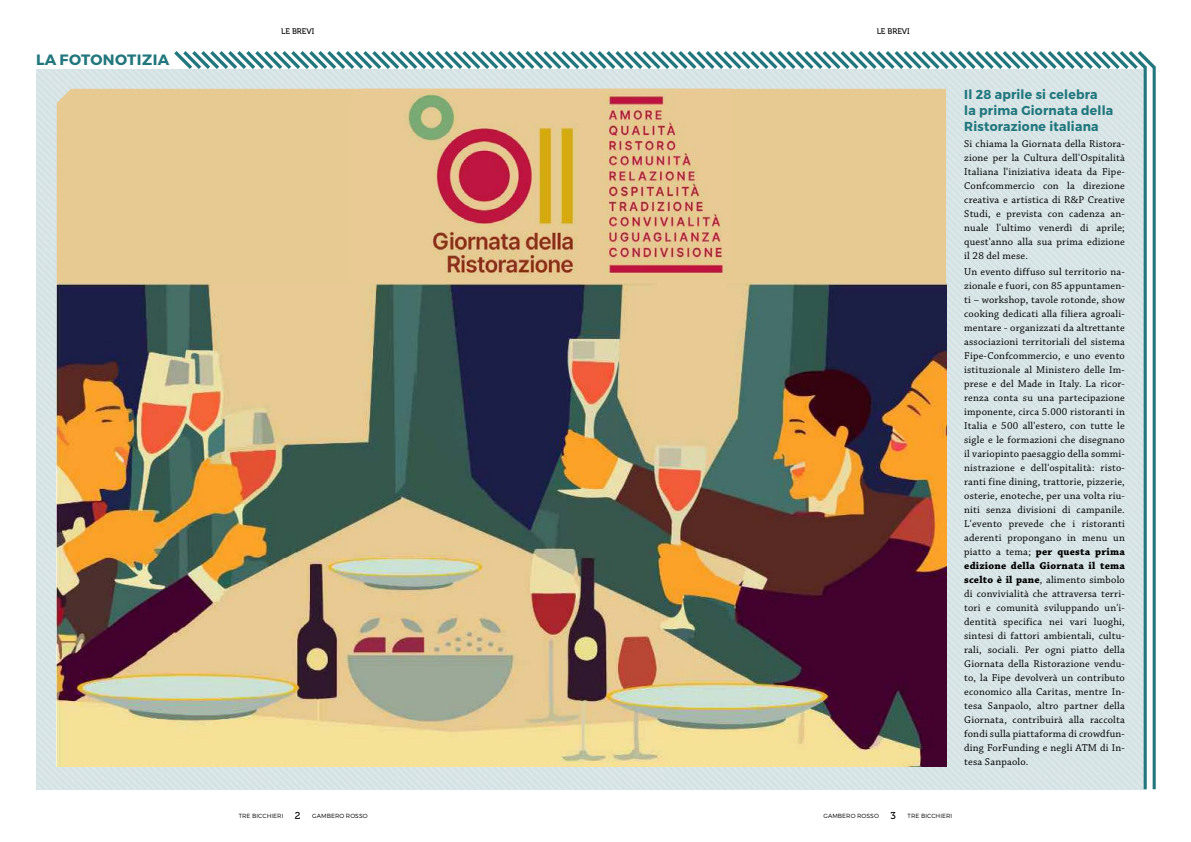
<style>
.page{position:relative;width:1191px;height:842px;background:#fff}
.page>*{position:absolute;margin:0;border:0;box-sizing:border-box;transform-origin:0 0}
.t1{font:700 15px "Montserrat";letter-spacing:.03em;color:#21777d}
.t2{font:700 13px/16px "Montserrat";letter-spacing:.02em;color:#21777d;scale:.95 1}
.t3{font:10.5px/14px "Chaparral Pro";letter-spacing:.02em;color:#000;text-align:justify}
.t4{font:8px "Museo 500";color:#000}
.t5{font:300 6px "Montserrat";letter-spacing:.01em;color:#000}
.s1{font-weight:700}
.s2{font-family:"Museo 500";font-weight:400;font-size:10px}
</style>
<div class="page">
<div style="left:596px;top:73px;width:547px;height:716px;background:#d7e4e6"></div>
<div style="left:36px;top:69px;width:560px;height:720px;background:#d4e1e3"></div>
<div style="left:57px;top:89px;width:889px;height:194px;background:#e7ca92"></div>
<hr style="left:1152px;top:67px;width:3px;height:722px;background:#21777d">
<hr style="left:1143px;top:67px;width:3px;height:722px;background:#21777d">
<img style="left:57px;top:283px;width:889px;height:484px">
<img style="left:351px;top:89px;width:380px;height:194px">
<svg style="left:174px;top:51px;width:982px;height:22px"></svg>
<h1 class="t1" style="left:36px;top:50px;width:135px">LA FOTONOTIZIA</h1>
<p class="t4" style="left:281px;top:27px;width:34px">LE BREVI</p>
<p class="t4" style="left:876px;top:27px;width:34px">LE BREVI</p>
<p class="t2" style="left:964px;top:86px;width:158px">Il 28 aprile si celebra<br>la prima Giornata della<br>Ristorazione italiana</p>
<p class="t3" style="left:964px;top:137px;width:162px">Si chiama la Giornata della Ristora&shy;zione per la Cultura dell'Ospitalità Italiana l'iniziativa ideata da Fipe-Confcommercio con la direzione creativa e artistica di R&amp;P Creative Studi, e prevista con cadenza an&shy;nuale l'ultimo venerdì di aprile; quest'anno alla sua prima edizione il 28 del mese.</p>
<p class="t3" style="left:964px;top:265px;width:162px">Un evento diffuso sul territorio na&shy;zionale e fuori, con 85 appuntamen&shy;ti – workshop, tavole rotonde, show cooking dedicati alla filiera agroali&shy;mentare - organizzati da altrettante associazioni territoriali del sistema Fipe-Confcommercio, e uno evento istituzionale al Ministero delle Im&shy;prese e del Made in Italy. La ricor&shy;renza conta su una partecipazione imponente, circa 5.000 ristoranti in Italia e 500 all'estero, con tutte le sigle e le formazioni che disegnano il variopinto paesaggio della sommi&shy;nistrazione e dell'ospitalità: risto&shy;ranti fine dining, trattorie, pizzerie, osterie, enoteche, per una volta riu&shy;niti senza divisioni di campanile.<br>L'evento prevede che i ristoranti aderenti propongano in menu un piatto a tema; <span class="s1">per questa prima edizione della Giornata il tema scelto è il pane</span>, alimento simbolo di convivialità che attraversa terri&shy;tori e comunità sviluppando un'i&shy;dentità specifica nei vari luoghi, sintesi di fattori ambientali, cultu&shy;rali, sociali. Per ogni piatto della Giornata della Ristorazione vendu&shy;to, la Fipe devolverà un contributo economico alla Caritas, mentre In&shy;tesa Sanpaolo, altro partner della Giornata, contribuirà alla raccolta fondi sulla piattaforma di crowdfun&shy;ding ForFunding e negli ATM di In&shy;tesa Sanpaolo.</p>
<p class="t5" style="left:239px;top:812px;width:130px">TRE BICCHIERI <span class="s2">2</span> GAMBERO ROSSO</p>
<p class="t5" style="left:823px;top:812px;width:130px">GAMBERO ROSSO <span class="s2">3</span> TRE BICCHIERI</p>
</div>
